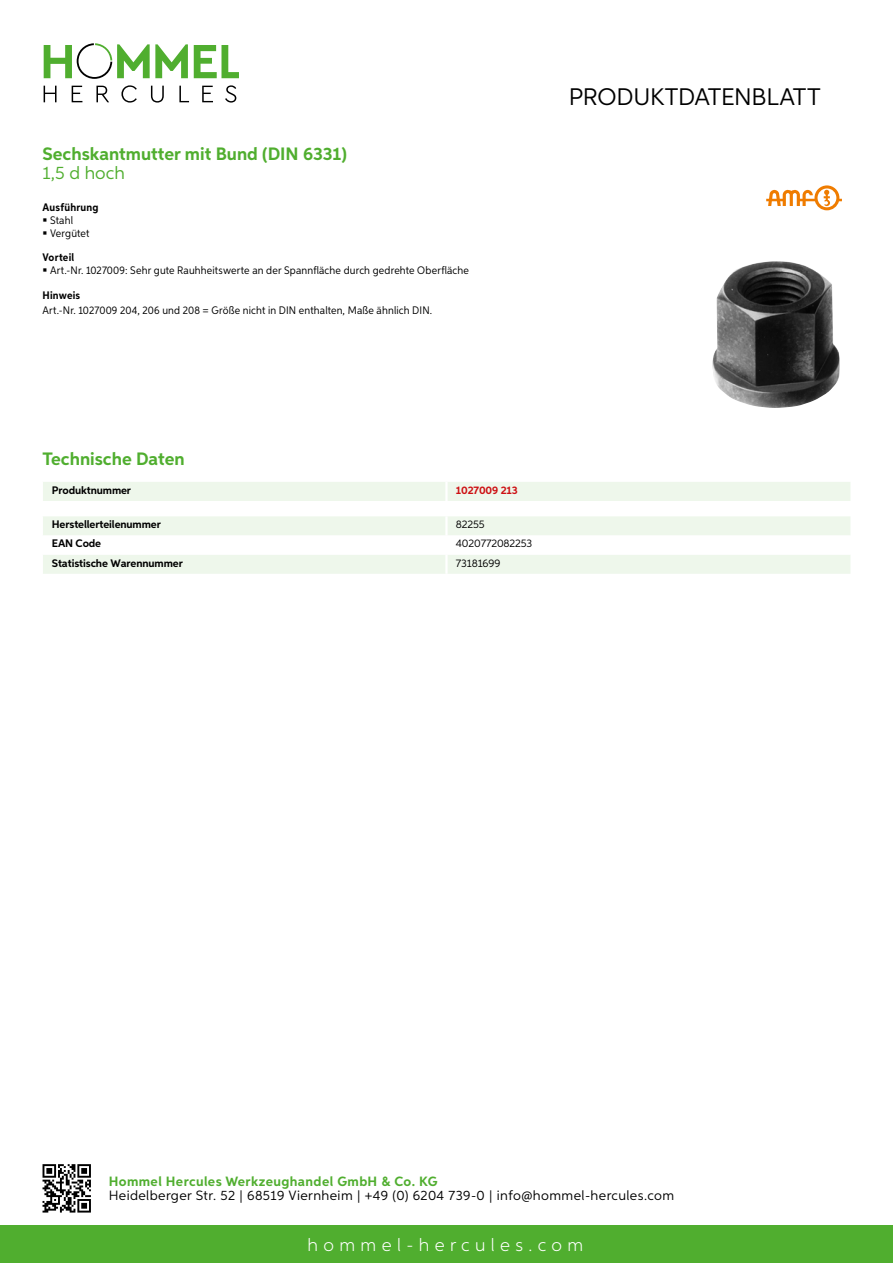
<style>
.page{position:relative;width:893px;height:1263px;background:#fff}
.page>*{position:absolute;margin:0;border:0;box-sizing:border-box;transform-origin:0 0}
.t1{font:24px "Aspira";letter-spacing:-.01em;color:#000}
.t2{font:700 18px "Aspira";color:#50ae2f}
.t3{font:300 18px "Aspira";letter-spacing:.3em;color:#fff}
.t4{font:18px "Aspira";color:#50ae2f}
.t5{font:13.5px "Aspira";letter-spacing:.03em;color:#000}
.t6{font:700 13.5px "Aspira";letter-spacing:.03em;color:#50ae2f}
.t7{font:10.95px/12.8px "Aspira Nar";letter-spacing:.015em;color:#000}
.t8{font:700 10.95px "Aspira";letter-spacing:-.01em;color:#000}
.t9{font:10.95px "Aspira";letter-spacing:-.01em;color:#000}
.t10{font:700 10.95px "Aspira Nar";letter-spacing:.02em;color:#000}
.t11{font:700 10.95px "Aspira";letter-spacing:-.01em;color:#cd1013}
</style>
<div class="page">
<div style="left:0;top:1226px;width:893px;height:37px;background:#50ae2f"></div>
<svg style="left:43px;top:1164px;width:48px;height:48px"></svg>
<svg style="left:194px;top:45px;width:45px;height:33px"></svg>
<svg style="left:44px;top:43px;width:144px;height:36px"></svg>
<svg style="left:44px;top:86px;width:13px;height:16px"></svg>
<svg style="left:72px;top:86px;width:10px;height:16px"></svg>
<svg style="left:96px;top:86px;width:13px;height:16px"></svg>
<svg style="left:121px;top:85px;width:16px;height:18px"></svg>
<svg style="left:151px;top:86px;width:13px;height:17px"></svg>
<svg style="left:179px;top:86px;width:10px;height:16px"></svg>
<svg style="left:202px;top:86px;width:11px;height:16px"></svg>
<svg style="left:225px;top:85px;width:11px;height:18px"></svg>
<div style="left:43px;top:482px;width:807px;height:19px;background:#eef7eb"></div>
<hr style="left:445px;top:482px;width:3px;height:19px;background:#fff">
<svg style="left:43px;top:516px;width:807px;height:58px"></svg>
<hr style="left:445px;top:555px;width:3px;height:19px;background:#fff">
<img style="left:712px;top:261px;width:128px;height:147px">
<svg style="left:766px;top:185px;width:76px;height:25px"></svg>
<h2 class="t2" style="left:43px;top:142px;width:306px">Sechskantmutter mit Bund (DIN 6331)</h2>
<h2 class="t4" style="left:43px;top:162px;width:84px">1,5 d hoch</h2>
<p class="t10" style="left:43px;top:201px;width:58px">Ausführung</p>
<p class="t7" style="left:50px;top:214px;width:41px">Stahl<br>Vergütet</p>
<p class="t10" style="left:43px;top:251px;width:33px">Vorteil</p>
<p class="t7" style="left:50px;top:264px;width:420px">Art.-Nr. 1027009: Sehr gute Rauhheitswerte an der Spannfläche durch gedrehte Oberfläche</p>
<p class="t10" style="left:43px;top:289px;width:39px">Hinweis</p>
<p class="t7" style="left:43px;top:304px;width:391px">Art.-Nr. 1027009 204, 206 und 208 = Größe nicht in DIN enthalten, Maße ähnlich DIN.</p>
<h1 class="t1" style="left:569px;top:82px;width:253px">Produktdatenblatt</h1>
<h2 class="t2" style="left:43px;top:448px;width:144px">Technische Daten</h2>
<p class="t8" style="left:52px;top:483px;width:81px">Produktnummer</p>
<p class="t11" style="left:456px;top:483px;width:63px">1027009 213</p>
<p class="t8" style="left:52px;top:518px;width:111px">Herstellerteilenummer</p>
<p class="t9" style="left:456px;top:518px;width:30px">82255</p>
<p class="t8" style="left:52px;top:537px;width:51px">EAN Code</p>
<p class="t9" style="left:456px;top:537px;width:78px">4020772082253</p>
<p class="t8" style="left:52px;top:556px;width:132px">Statistische Warennummer</p>
<p class="t9" style="left:456px;top:556px;width:46px">73181699</p>
<p class="t6" style="left:109px;top:1172px;width:330px">Hommel Hercules Werkzeughandel GmbH &amp; Co. KG</p>
<p class="t5" style="left:109px;top:1187px;width:567px">Heidelberger Str. 52 | 68519 Viernheim | +49 (0) 6204 739-0 | info@hommel-hercules.com</p>
<h2 class="t3" style="left:307px;top:1234px;width:277px">hommel-hercules.com</h2>
</div>
